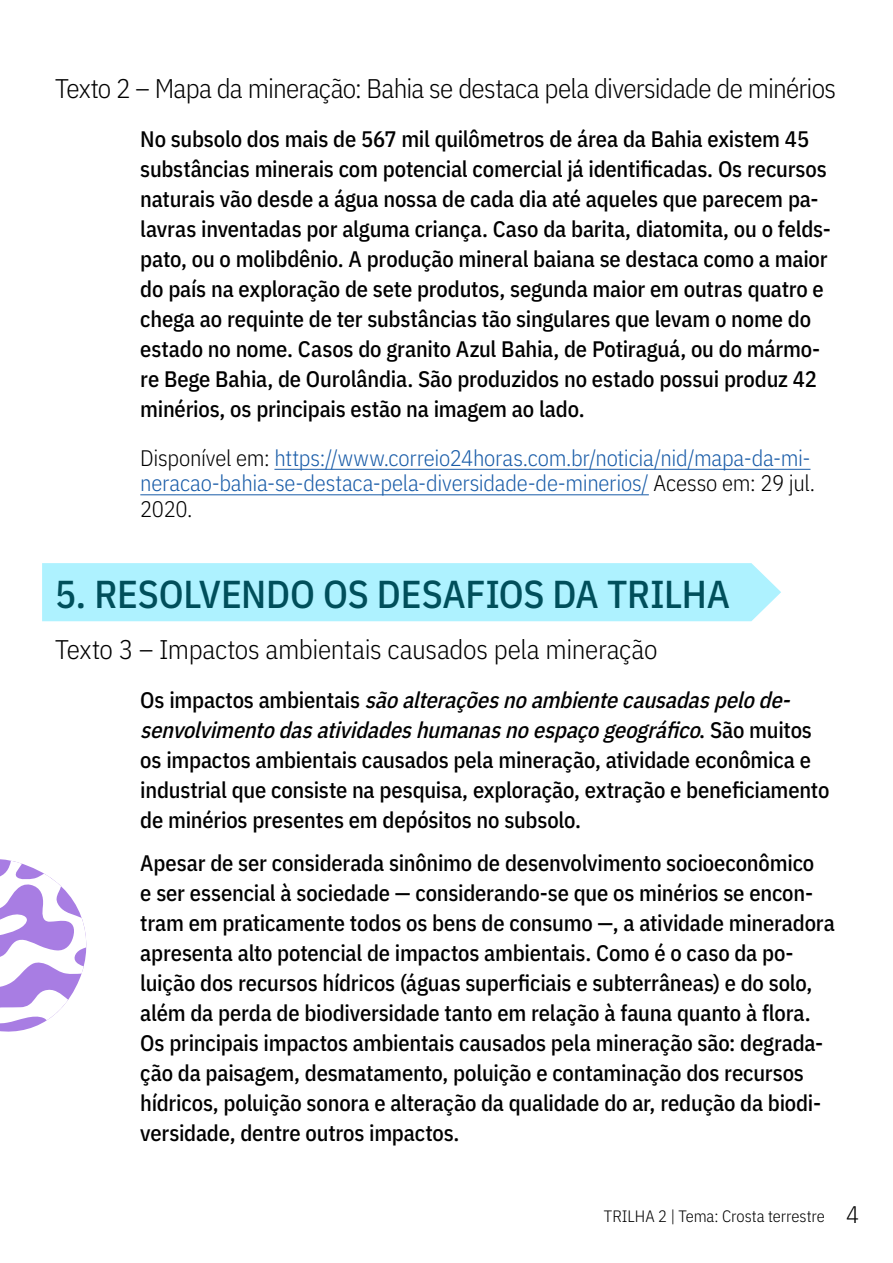
<style>
.page{position:relative;width:893px;height:1263px;background:#fff}
.page>*{position:absolute;margin:0;border:0;box-sizing:border-box;transform-origin:0 0}
.Etapa{font:500 39px "IBM Plex Sans Cond";letter-spacing:-.005em;color:#004f5b}
.Texto_1{font:300 27px "IBM Plex Sans Cond";letter-spacing:-.02em;color:#000}
.Texto___Retirado{font:500 22.5px/30px "IBM Plex Sans Cond";letter-spacing:-.01em;color:#000}
.Referência{font:300 22.5px/25.5px "IBM Plex Sans Cond";letter-spacing:-.01em;color:#195ca8}
.t1{font:300 16.5px "IBM Plex Sans Cond";letter-spacing:-.005em;color:#000}
.s1{color:#000}
.s2{font-style:italic}
.s3{font-size:24px}
</style>
<div class="page">
<svg style="left:0;top:859px;width:87px;height:173px"></svg>
<hr style="left:274px;top:469px;width:536px;height:1px;background:#195ca8">
<hr style="left:140px;top:494px;width:509px;height:1px;background:#195ca8">
<div style="left:42px;top:563px;width:739px;height:58px;background:#aef2ff"></div>
<p class="Texto_1" style="left:55px;top:68px;width:782px">Texto 2 – Mapa da mineração: Bahia se destaca pela diversidade de minérios</p>
<p class="Texto___Retirado" style="left:140px;top:122px;width:692px">No subsolo dos mais de 567 mil quilômetros de área da Bahia existem 45 substâncias minerais com potencial comercial já identificadas. Os recursos naturais vão desde a água nossa de cada dia até aqueles que parecem pa&shy;lavras inventadas por alguma criança. Caso da barita, diatomita, ou o felds&shy;pato, ou o molibdênio. A produção mineral baiana se destaca como a maior do país na exploração de sete produtos, segunda maior em outras quatro e chega ao requinte de ter substâncias tão singulares que levam o nome do estado no nome. Casos do granito Azul Bahia, de Potiraguá, ou do mármo&shy;re Bege Bahia, de Ourolândia. São produzidos no estado possui produz 42 minérios, os principais estão na imagem ao lado.</p>
<p class="Referência" style="left:140px;top:443px;width:676px"><span class="s1">Disponível em:</span> https://www.correio24horas.com.br/noticia/nid/mapa-da-mi&shy;neracao-bahia-se-destaca-pela-diversidade-de-minerios/ <span class="s1">Acesso em: 29 jul.<br>2020.</span></p>
<p class="Etapa" style="left:55px;top:564px;width:676px">5. RESOLVENDO OS DESAFIOS DA TRILHA</p>
<p class="Texto_1" style="left:55px;top:628px;width:604px">Texto 3 – Impactos ambientais causados pela mineração</p>
<p class="Texto___Retirado" style="left:140px;top:683px;width:691px">O s i m p a c t o s a m b i e n t a i s <span class="s2">sãoalteraçõesnoambientecausadaspelode&shy;senvolvimentodasatividadeshumanasnoespaçogeográfico</span>. S ã o m u i t o s os impactos ambientais causados pela mineração, atividade econômica e industrial que consiste na pesquisa, exploração, extração e beneficiamento de minérios presentes em depósitos no subsolo.</p>
<p class="Texto___Retirado" style="left:140px;top:846px;width:696px">Apesar de ser considerada sinônimo de desenvolvimento socioeconômico<br>e ser essencial à sociedade — considerando-se que os minérios se encon&shy;tram em praticamente todos os bens de consumo —, a atividade mineradora apresenta alto potencial de impactos ambientais. Como é o caso da po&shy;luição dos recursos hídricos (águas superficiais e subterrâneas) e do solo, além da perda de biodiversidade tanto em relação à fauna quanto à flora.<br>Os principais impactos ambientais causados pela mineração são: degrada&shy;ção da paisagem, desmatamento, poluição e contaminação dos recursos hídricos, poluição sonora e alteração da qualidade do ar, redução da biodi&shy;versidade, dentre outros impactos.</p>
<p class="t1" style="left:604px;top:1203px;width:257px">TRILHA 2 | Tema: Crosta terrestre <span class="s3">4</span></p>
</div>
